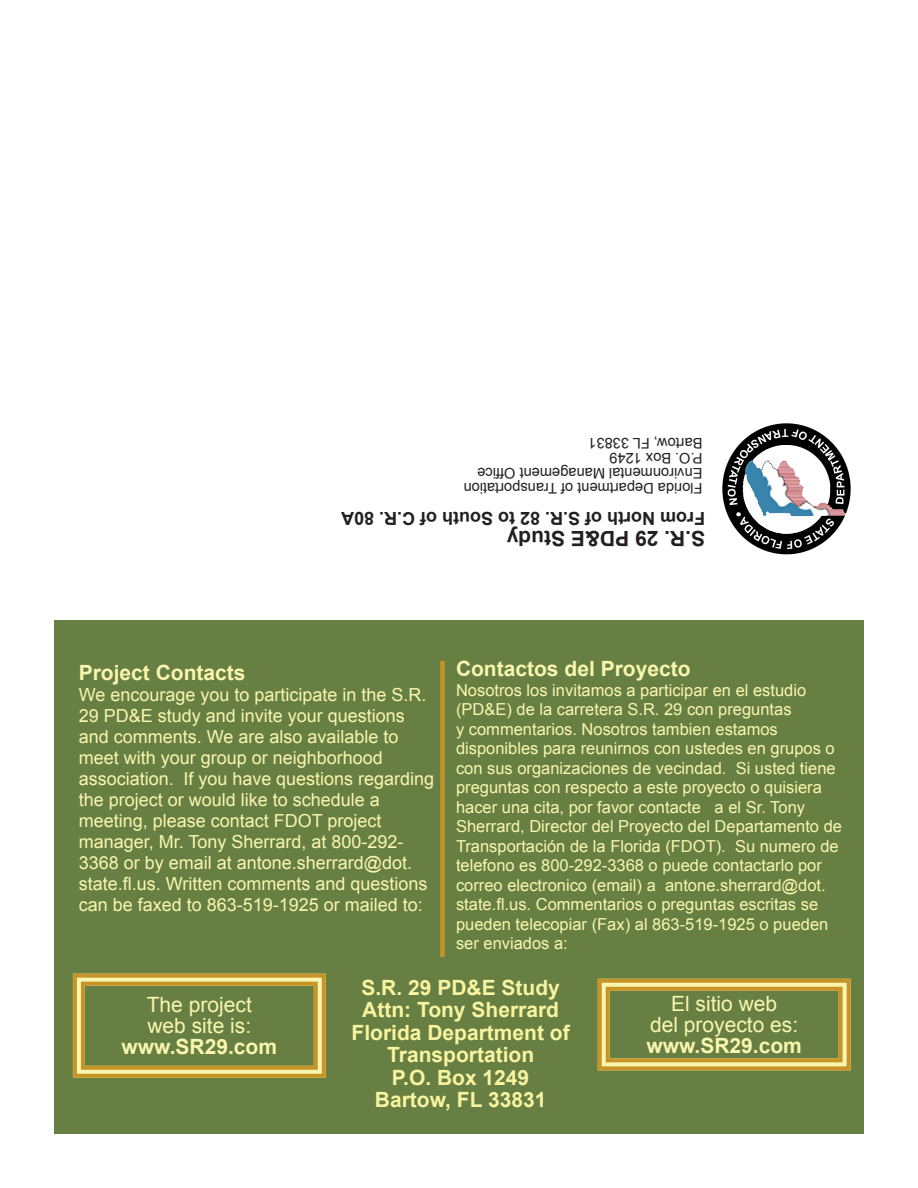
<style>
.page{position:relative;width:918px;height:1188px;background:#fff}
.page>*{position:absolute;margin:0;border:0;box-sizing:border-box;transform-origin:0 0}
.t1{font:700 21px/22.5px "Arial";color:#f8f4a0;text-align:center}
.t2{font:21px/21px "Arial";color:#f9f6af}
.Paragraph_Headings{font:700 21px "Arial";color:#f9f6af}
.Display{font:700 21px "Arial";color:#f9f6af}
.t3{font:700 21px "Arial";color:#231f20}
.half_back_page_copy{font:18px/21px "Arial";color:#f9f6af}
.t4{font:700 18px "Arial";color:#231f20}
.half_back_page_copy-2{font:16.5px/19.5px "Arial";color:#f9f6af}
.t5{font:14.7px "Arial";color:#231f20}
</style>
<div class="page">
<img style="left:722px;top:423px;width:129px;height:132px">
<div style="left:54px;top:621px;width:810px;height:513px;background:#677f42"></div>
<div style="left:440px;top:661px;width:5px;height:296px;background:#c79428"></div>
<svg style="left:72px;top:973px;width:254px;height:105px"></svg>
<div style="left:81px;top:982px;width:237px;height:88px;border:4px solid #c79428"></div>
<svg style="left:597px;top:978px;width:254px;height:93px"></svg>
<div style="left:606px;top:987px;width:237px;height:75px;border:4px solid #c79428"></div>
<p class="t5" style="left:703px;top:452px;width:116px;rotate:-180deg">Bartow, FL 33831</p>
<p class="t5" style="left:703px;top:467px;width:95px;rotate:-180deg">P.O. Box 1249</p>
<p class="t5" style="left:703px;top:482px;width:227px;rotate:-180deg">Environmental Management Office</p>
<p class="t5" style="left:703px;top:497px;width:240px;rotate:-180deg">Florida Department of Transportation</p>
<p class="t4" style="left:705px;top:530px;width:366px;rotate:-180deg">From North of S.R. 82 to South of C.R. 80A</p>
<p class="t3" style="left:705px;top:553px;width:200px;rotate:-180deg">S.R. 29 PD&amp;E Study</p>
<p class="Paragraph_Headings" style="left:456px;top:655px;width:236px">Contactos del Proyecto</p>
<p class="half_back_page_copy-2" style="left:456px;top:680px;width:388px">Nosotros los invitamos a participar en el estudio (PD&amp;E) de la carretera S.R. 29 con preguntas<br>y commentarios. Nosotros tambien estamos disponibles para reunirnos con ustedes en grupos o con sus organizaciones de vecindad. Si usted tiene preguntas con respecto a este proyecto o quisiera hacer una cita, por favor contacte a el Sr. Tony Sherrard, Director del Proyecto del Departamento de Transportación de la Florida (FDOT). Su numero de telefono es 800-292-3368 o puede contactarlo por correo electronico (email) a antone.sherrard@dot. state.fl.us. Commentarios o preguntas escritas se pueden telecopiar (Fax) al 863-519-1925 o pueden ser enviados a:</p>
<p class="t1" style="left:361px;top:977px;width:200px">S.R. 29 PD&amp;E Study</p>
<p class="t1" style="left:362px;top:999px;width:198px">Attn: Tony Sherrard</p>
<p class="t1" style="left:352px;top:1022px;width:220px">Florida Department of<br>Transportation</p>
<p class="t1" style="left:392px;top:1067px;width:139px">P.O. Box 1249</p>
<p class="t1" style="left:375px;top:1089px;width:173px">Bartow, FL 33831</p>
<p class="Paragraph_Headings" style="left:79px;top:659px;width:168px">Project Contacts</p>
<p class="half_back_page_copy" style="left:79px;top:684px;width:357px">We encourage you to participate in the S.R.<br>29 PD&amp;E study and invite your questions and comments. We are also available to meet with your group or neighborhood association. If you have questions regarding the project or would like to schedule a meeting, please contact FDOT project manager, Mr. Tony Sherrard, at 800-292- 3368 or by email at antone.sherrard@dot. state.fl.us. Written comments and questions can be faxed to 863-519-1925 or mailed to:</p>
<p class="t2" style="left:650px;top:994px;width:150px;text-align:center">El sitio web<br>del proyecto es:</p>
<p class="Display" style="left:646px;top:1032px;width:157px">www.SR29.com</p>
<p class="t2" style="left:147px;top:995px;width:107px">The project web site is:</p>
<p class="Display" style="left:122px;top:1033px;width:157px">www.SR29.com</p>
</div>
